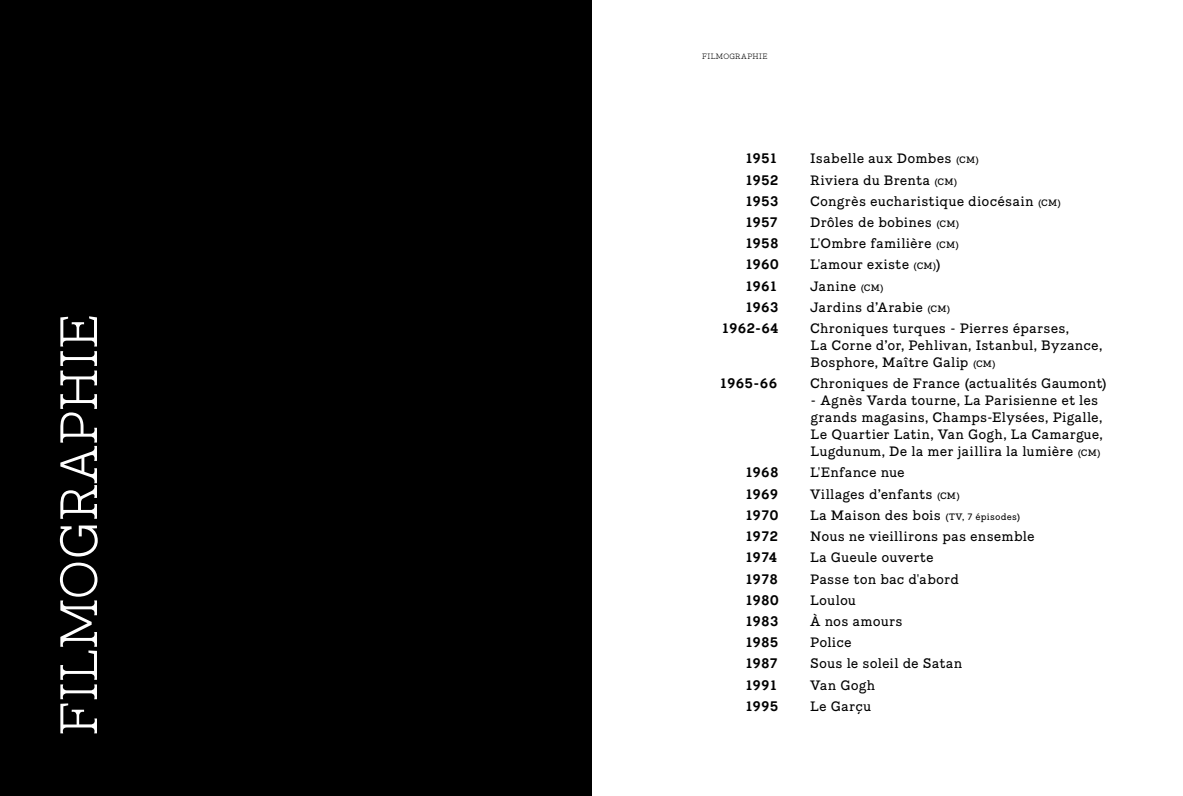
<style>
.page{position:relative;width:1183px;height:796px;background:#fff}
.page>*{position:absolute;margin:0;border:0;box-sizing:border-box;transform-origin:0 0}
.t1{font:300 51px "Piek";letter-spacing:.01em;color:#fff}
.t2{font:13.2px/17px "Piek";letter-spacing:.015em;color:#000}
.t3{font:700 13.2px "Piek";letter-spacing:-.01em;color:#000}
.t4{font:300 7.5px "Piek";letter-spacing:.05em;color:#000}
.s1{font-size:9px}
</style>
<div class="page">
<div style="left:0;top:0;width:591px;height:795px;background:#000"></div>
<h1 class="t1" style="left:48px;top:735px;width:423px;rotate:-90deg">FILMOGRAPHIE</h1>
<p class="t4" style="left:702px;top:52px;width:67px">FILMOGRAPHIE</p>
<p class="t3" style="left:744px;top:150px;width:35px">1951</p>
<p class="t2" style="left:810px;top:150px;width:170px">Isabelle aux Dombes <span class="s1">(CM)</span></p>
<p class="t3" style="left:744px;top:172px;width:35px">1952</p>
<p class="t2" style="left:810px;top:171px;width:149px">Riviera du Brenta <span class="s1">(CM)</span></p>
<p class="t3" style="left:744px;top:193px;width:36px">1953</p>
<p class="t2" style="left:810px;top:193px;width:252px">Congrès eucharistique diocésain <span class="s1">(CM)</span></p>
<p class="t3" style="left:744px;top:214px;width:35px">1957</p>
<p class="t2" style="left:810px;top:214px;width:151px">Drôles de bobines <span class="s1">(CM)</span></p>
<p class="t3" style="left:744px;top:235px;width:35px">1958</p>
<p class="t2" style="left:810px;top:235px;width:150px">L'Ombre familière <span class="s1">(CM)</span></p>
<p class="t3" style="left:744px;top:256px;width:36px">1960</p>
<p class="t2" style="left:810px;top:256px;width:132px">L'amour existe <span class="s1">(CM)</span>)</p>
<p class="t3" style="left:744px;top:278px;width:35px">1961</p>
<p class="t2" style="left:810px;top:277px;width:75px">Janine <span class="s1">(CM)</span></p>
<p class="t3" style="left:744px;top:299px;width:36px">1963</p>
<p class="t2" style="left:810px;top:299px;width:142px">Jardins d’Arabie <span class="s1">(CM)</span></p>
<p class="t3" style="left:721px;top:320px;width:59px">1962-64</p>
<p class="t2" style="left:810px;top:320px;width:293px">Chroniques turques - Pierres éparses,<br>La Corne d’or, Pehlivan, Istanbul, Byzance,<br>Bosphore, Maître Galip <span class="s1">(CM)</span></p>
<p class="t3" style="left:719px;top:375px;width:60px">1965-66</p>
<p class="t2" style="left:810px;top:375px;width:298px">Chroniques de France (actualités Gaumont)</p>
<p class="t2" style="left:810px;top:392px;width:294px">- Agnès Varda tourne, La Parisienne et les grands magasins, Champs-Elysées, Pigalle, Le Quartier Latin, Van Gogh, La Camargue, Lugdunum, De la mer jaillira la lumière <span class="s1">(CM)</span></p>
<p class="t3" style="left:744px;top:464px;width:35px">1968</p>
<p class="t2" style="left:810px;top:464px;width:96px">L'Enfance nue</p>
<p class="t3" style="left:744px;top:485px;width:35px">1969</p>
<p class="t2" style="left:810px;top:485px;width:151px">Villages d’enfants <span class="s1">(CM)</span></p>
<p class="t3" style="left:744px;top:506px;width:35px">1970</p>
<p class="t2" style="left:810px;top:506px;width:211px">La Maison des bois <span class="s1">(TV, 7 épisodes)</span></p>
<p class="t3" style="left:744px;top:528px;width:35px">1972</p>
<p class="t2" style="left:810px;top:528px;width:226px">Nous ne vieillirons pas ensemble</p>
<p class="t3" style="left:744px;top:549px;width:34px">1974</p>
<p class="t2" style="left:810px;top:549px;width:125px">La Gueule ouverte</p>
<p class="t3" style="left:744px;top:570px;width:35px">1978</p>
<p class="t2" style="left:810px;top:570px;width:150px">Passe ton bac d'abord</p>
<p class="t3" style="left:744px;top:591px;width:36px">1980</p>
<p class="t2" style="left:810px;top:591px;width:47px">Loulou</p>
<p class="t3" style="left:744px;top:612px;width:35px">1983</p>
<p class="t2" style="left:810px;top:612px;width:94px">À nos amours</p>
<p class="t3" style="left:744px;top:634px;width:35px">1985</p>
<p class="t2" style="left:810px;top:634px;width:43px">Police</p>
<p class="t3" style="left:744px;top:655px;width:35px">1987</p>
<p class="t2" style="left:810px;top:655px;width:154px">Sous le soleil de Satan</p>
<p class="t3" style="left:744px;top:676px;width:35px">1991</p>
<p class="t2" style="left:810px;top:676px;width:67px">Van Gogh</p>
<p class="t3" style="left:744px;top:697px;width:35px">1995</p>
<p class="t2" style="left:810px;top:697px;width:63px">Le Garçu</p>
</div>
